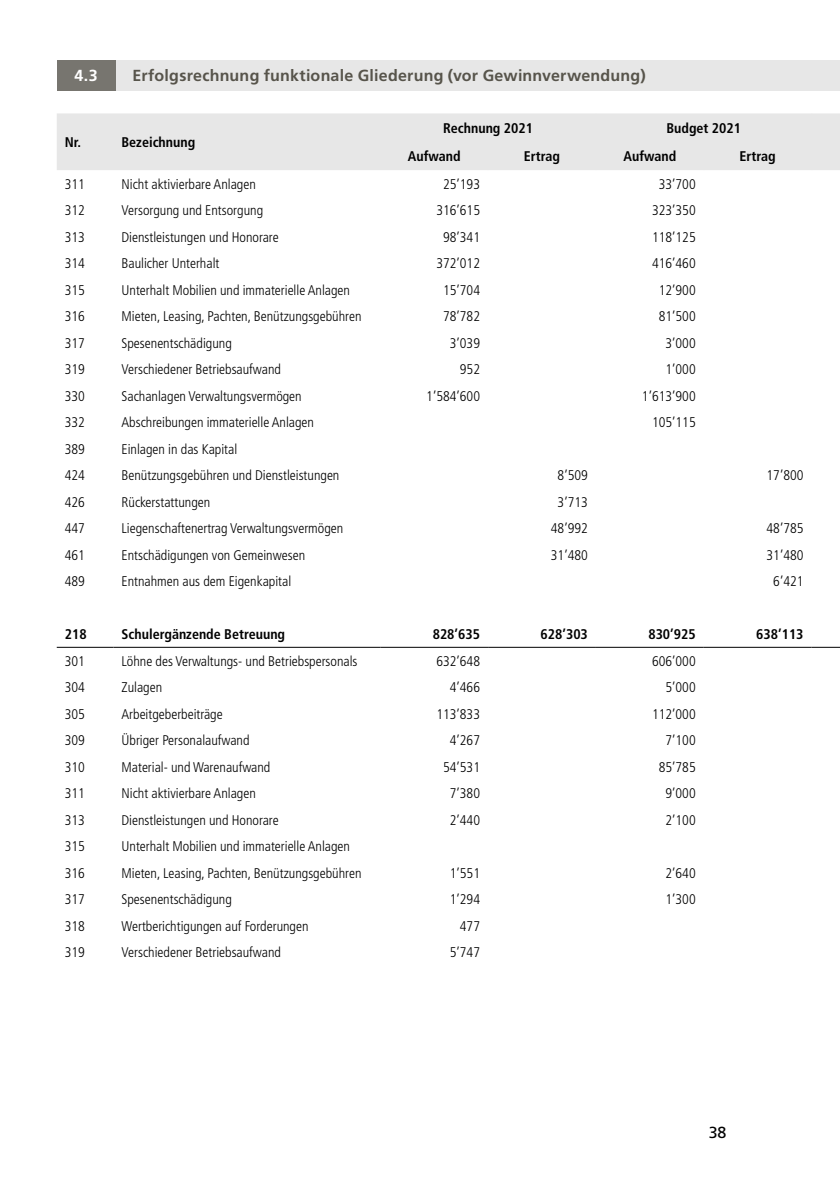
<style>
.page{position:relative;width:840px;height:1191px;background:#fff}
.page>*{position:absolute;margin:0;border:0;box-sizing:border-box;transform-origin:0 0}
.t1{font:700 16px "Frutiger LT Std";letter-spacing:.01em;color:#57544b}
.t2{font:700 16px "Frutiger LT Std";color:#fff}
.t3{font:16px "Frutiger LT Std";color:#000}
.t4{font:300 condensed 14px "Frutiger LT Std";color:#000}
.t5{font:700 condensed 14px "Frutiger LT Std";color:#000}
</style>
<div class="page">
<div style="left:57px;top:113px;width:782px;height:57px;background:#e7e7e7"></div>
<hr style="left:57px;top:647px;width:56px;height:1px;background:#000">
<hr style="left:113px;top:647px;width:267px;height:1px;background:#000">
<hr style="left:380px;top:647px;width:108px;height:1px;background:#000">
<hr style="left:488px;top:647px;width:107px;height:1px;background:#000">
<hr style="left:595px;top:647px;width:108px;height:1px;background:#000">
<hr style="left:703px;top:647px;width:108px;height:1px;background:#000">
<svg style="left:811px;top:647px;width:28px;height:1px"></svg>
<div style="left:115px;top:60px;width:724px;height:31px;background:#e7e7e7"></div>
<div style="left:57px;top:60px;width:58px;height:31px;background:#77756f"></div>
<p class="t2" style="left:74px;top:66px;width:25px">4.3</p>
<p class="t1" style="left:132px;top:66px;width:514px">Erfolgsrechnung funktionale Gliederung (vor Gewinnverwendung)</p>
<p class="t5" style="left:65px;top:134px;width:18px">Nr.</p>
<p class="t5" style="left:121px;top:134px;width:75px">Bezeichnung</p>
<p class="t5" style="left:443px;top:120px;width:91px">Rechnung 2021</p>
<p class="t5" style="left:666px;top:120px;width:76px">Budget 2021</p>
<p class="t5" style="left:407px;top:148px;width:54px">Aufwand</p>
<p class="t5" style="left:523px;top:148px;width:38px">Ertrag</p>
<p class="t5" style="left:623px;top:148px;width:54px">Aufwand</p>
<p class="t5" style="left:739px;top:148px;width:38px">Ertrag</p>
<p class="t4" style="left:65px;top:176px;width:22px">311</p>
<p class="t4" style="left:121px;top:176px;width:136px">Nicht aktivierbare Anlagen</p>
<p class="t4" style="left:443px;top:176px;width:38px">25’193</p>
<p class="t4" style="left:658px;top:176px;width:38px">33’700</p>
<p class="t4" style="left:65px;top:202px;width:22px">312</p>
<p class="t4" style="left:121px;top:202px;width:143px">Versorgung und Entsorgung</p>
<p class="t4" style="left:436px;top:202px;width:45px">316’615</p>
<p class="t4" style="left:651px;top:202px;width:45px">323’350</p>
<p class="t4" style="left:65px;top:229px;width:22px">313</p>
<p class="t4" style="left:121px;top:229px;width:159px">Dienstleistungen und Honorare</p>
<p class="t4" style="left:443px;top:229px;width:38px">98’341</p>
<p class="t4" style="left:651px;top:229px;width:45px">118’125</p>
<p class="t4" style="left:65px;top:255px;width:22px">314</p>
<p class="t4" style="left:121px;top:255px;width:99px">Baulicher Unterhalt</p>
<p class="t4" style="left:436px;top:255px;width:45px">372’012</p>
<p class="t4" style="left:651px;top:255px;width:45px">416’460</p>
<p class="t4" style="left:65px;top:282px;width:22px">315</p>
<p class="t4" style="left:121px;top:282px;width:230px">Unterhalt Mobilien und immaterielle Anlagen</p>
<p class="t4" style="left:443px;top:282px;width:38px">15’704</p>
<p class="t4" style="left:658px;top:282px;width:38px">12’900</p>
<p class="t4" style="left:65px;top:308px;width:22px">316</p>
<p class="t4" style="left:121px;top:308px;width:241px">Mieten, Leasing, Pachten, Benützungsgebühren</p>
<p class="t4" style="left:443px;top:308px;width:38px">78’782</p>
<p class="t4" style="left:658px;top:308px;width:38px">81’500</p>
<p class="t4" style="left:65px;top:335px;width:22px">317</p>
<p class="t4" style="left:121px;top:335px;width:112px">Spesenentschädigung</p>
<p class="t4" style="left:449px;top:335px;width:32px">3’039</p>
<p class="t4" style="left:665px;top:335px;width:32px">3’000</p>
<p class="t4" style="left:65px;top:361px;width:22px">319</p>
<p class="t4" style="left:121px;top:361px;width:161px">Verschiedener Betriebsaufwand</p>
<p class="t4" style="left:459px;top:361px;width:22px">952</p>
<p class="t4" style="left:665px;top:361px;width:32px">1’000</p>
<p class="t4" style="left:65px;top:388px;width:22px">330</p>
<p class="t4" style="left:121px;top:388px;width:182px">Sachanlagen Verwaltungsvermögen</p>
<p class="t4" style="left:426px;top:388px;width:55px">1’584’600</p>
<p class="t4" style="left:641px;top:388px;width:55px">1’613’900</p>
<p class="t4" style="left:65px;top:414px;width:22px">332</p>
<p class="t4" style="left:121px;top:414px;width:194px">Abschreibungen immaterielle Anlagen</p>
<p class="t4" style="left:651px;top:414px;width:45px">105’115</p>
<p class="t4" style="left:65px;top:441px;width:22px">389</p>
<p class="t4" style="left:121px;top:441px;width:117px">Einlagen in das Kapital</p>
<p class="t4" style="left:65px;top:467px;width:22px">424</p>
<p class="t4" style="left:121px;top:467px;width:219px">Benützungsgebühren und Dienstleistungen</p>
<p class="t4" style="left:557px;top:467px;width:32px">8’509</p>
<p class="t4" style="left:766px;top:467px;width:38px">17’800</p>
<p class="t4" style="left:65px;top:494px;width:22px">426</p>
<p class="t4" style="left:121px;top:494px;width:90px">Rückerstattungen</p>
<p class="t4" style="left:557px;top:494px;width:32px">3’713</p>
<p class="t4" style="left:65px;top:520px;width:22px">447</p>
<p class="t4" style="left:121px;top:520px;width:223px">Liegenschaftenertrag Verwaltungsvermögen</p>
<p class="t4" style="left:550px;top:520px;width:38px">48’992</p>
<p class="t4" style="left:766px;top:520px;width:38px">48’785</p>
<p class="t4" style="left:65px;top:547px;width:22px">461</p>
<p class="t4" style="left:121px;top:547px;width:185px">Entschädigungen von Gemeinwesen</p>
<p class="t4" style="left:550px;top:547px;width:38px">31’480</p>
<p class="t4" style="left:766px;top:547px;width:38px">31’480</p>
<p class="t4" style="left:65px;top:573px;width:22px">489</p>
<p class="t4" style="left:121px;top:573px;width:171px">Entnahmen aus dem Eigenkapital</p>
<p class="t4" style="left:772px;top:573px;width:32px">6’421</p>
<p class="t5" style="left:65px;top:626px;width:23px">218</p>
<p class="t5" style="left:121px;top:626px;width:165px">Schulergänzende Betreuung</p>
<p class="t5" style="left:432px;top:626px;width:49px">828’635</p>
<p class="t5" style="left:540px;top:626px;width:49px">628’303</p>
<p class="t5" style="left:648px;top:626px;width:49px">830’925</p>
<p class="t5" style="left:755px;top:626px;width:49px">638’113</p>
<p class="t4" style="left:65px;top:653px;width:22px">301</p>
<p class="t4" style="left:121px;top:653px;width:237px">Löhne des Verwaltungs- und Betriebspersonals</p>
<p class="t4" style="left:436px;top:653px;width:45px">632’648</p>
<p class="t4" style="left:651px;top:653px;width:45px">606’000</p>
<p class="t4" style="left:65px;top:679px;width:22px">304</p>
<p class="t4" style="left:121px;top:679px;width:42px">Zulagen</p>
<p class="t4" style="left:449px;top:679px;width:32px">4’466</p>
<p class="t4" style="left:665px;top:679px;width:32px">5’000</p>
<p class="t4" style="left:65px;top:706px;width:22px">305</p>
<p class="t4" style="left:121px;top:706px;width:103px">Arbeitgeberbeiträge</p>
<p class="t4" style="left:436px;top:706px;width:45px">113’833</p>
<p class="t4" style="left:651px;top:706px;width:45px">112’000</p>
<p class="t4" style="left:65px;top:732px;width:22px">309</p>
<p class="t4" style="left:121px;top:732px;width:129px">Übriger Personalaufwand</p>
<p class="t4" style="left:449px;top:732px;width:32px">4’267</p>
<p class="t4" style="left:665px;top:732px;width:32px">7’100</p>
<p class="t4" style="left:65px;top:759px;width:22px">310</p>
<p class="t4" style="left:121px;top:759px;width:150px">Material- und Warenaufwand</p>
<p class="t4" style="left:443px;top:759px;width:38px">54’531</p>
<p class="t4" style="left:658px;top:759px;width:38px">85’785</p>
<p class="t4" style="left:65px;top:785px;width:22px">311</p>
<p class="t4" style="left:121px;top:785px;width:136px">Nicht aktivierbare Anlagen</p>
<p class="t4" style="left:449px;top:785px;width:32px">7’380</p>
<p class="t4" style="left:665px;top:785px;width:32px">9’000</p>
<p class="t4" style="left:65px;top:812px;width:22px">313</p>
<p class="t4" style="left:121px;top:812px;width:159px">Dienstleistungen und Honorare</p>
<p class="t4" style="left:449px;top:812px;width:32px">2’440</p>
<p class="t4" style="left:665px;top:812px;width:32px">2’100</p>
<p class="t4" style="left:65px;top:838px;width:22px">315</p>
<p class="t4" style="left:121px;top:838px;width:230px">Unterhalt Mobilien und immaterielle Anlagen</p>
<p class="t4" style="left:65px;top:865px;width:22px">316</p>
<p class="t4" style="left:121px;top:865px;width:241px">Mieten, Leasing, Pachten, Benützungsgebühren</p>
<p class="t4" style="left:449px;top:865px;width:32px">1’551</p>
<p class="t4" style="left:665px;top:865px;width:32px">2’640</p>
<p class="t4" style="left:65px;top:891px;width:22px">317</p>
<p class="t4" style="left:121px;top:891px;width:112px">Spesenentschädigung</p>
<p class="t4" style="left:449px;top:891px;width:32px">1’294</p>
<p class="t4" style="left:665px;top:891px;width:32px">1’300</p>
<p class="t4" style="left:65px;top:918px;width:22px">318</p>
<p class="t4" style="left:121px;top:918px;width:188px">Wertberichtigungen auf Forderungen</p>
<p class="t4" style="left:459px;top:918px;width:22px">477</p>
<p class="t4" style="left:65px;top:944px;width:22px">319</p>
<p class="t4" style="left:121px;top:944px;width:161px">Verschiedener Betriebsaufwand</p>
<p class="t4" style="left:449px;top:944px;width:32px">5’747</p>
<p class="t3" style="left:708px;top:1122px;width:19px">38</p>
</div>
